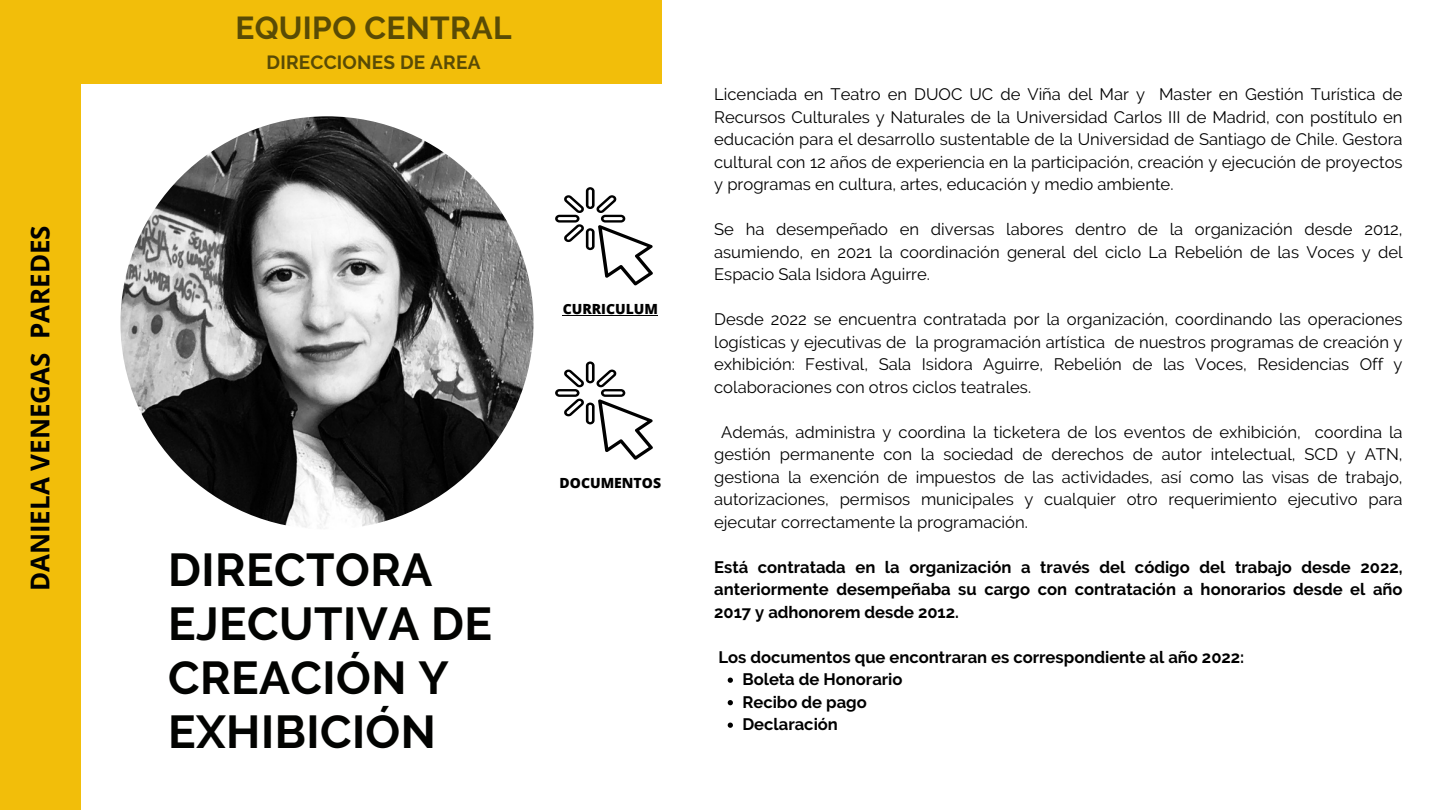
<style>
.page{position:relative;width:1440px;height:810px;background:#fff}
.page>*{position:absolute;margin:0;border:0;box-sizing:border-box;transform-origin:0 0}
.t1{font:700 46px/54px "Raleway";letter-spacing:.01em;color:#020301}
.t2{font:700 31.7px "Raleway";letter-spacing:.01em;color:#594b05}
.t3{font:700 26px "Open Sans";color:#000}
.t4{font:700 19px "Raleway";letter-spacing:.01em;color:#594b05}
.t5{font:16.6px/22.5px "Raleway";color:#000;text-align:justify}
.t6{font:700 16.6px/22.5px "Raleway";color:#000;text-align:justify}
.t7{font:800 14px "Open Sans";color:#000}
</style>
<div class="page">
<div style="left:0;top:0;width:81px;height:810px;background:#f2be0a"></div>
<img style="left:120px;top:116px;width:414px;height:413px;border-radius:50%">
<svg style="left:728px;top:678px;width:5px;height:5px"></svg>
<svg style="left:728px;top:700px;width:5px;height:5px"></svg>
<svg style="left:728px;top:723px;width:5px;height:5px"></svg>
<svg style="left:555px;top:187px;width:98px;height:98px"></svg>
<svg style="left:555px;top:361px;width:98px;height:99px"></svg>
<hr style="left:563px;top:315px;width:95px;height:1px;background:#000">
<div style="left:0;top:0;width:662px;height:83px;background:#f2be0a"></div>
<p class="t3" style="left:22px;top:591px;width:368px;rotate:-90deg">DANIELA VENEGAS PAREDES</p>
<p class="t2" style="left:235px;top:9px;width:278px">EQUIPO CENTRAL</p>
<p class="t4" style="left:267px;top:51px;width:215px">DIRECCIONES DE AREA</p>
<p class="t1" style="left:168px;top:543px;width:326px">DIRECTORA<br>EJECUTIVA DE<br>CREACIÓN Y<br>EXHIBICIÓN</p>
<p class="t7" style="left:563px;top:299px;width:97px">CURRICULUM</p>
<p class="t7" style="left:560px;top:473px;width:103px">DOCUMENTOS</p>
<p class="t5" style="left:714px;top:83px;width:690px">Licenciada en Teatro en DUOC UC de Viña del Mar y Master en Gestión Turística de Recursos Culturales y Naturales de la Universidad Carlos III de Madrid, con postítulo en educación para el desarrollo sustentable de la Universidad de Santiago de Chile. Gestora cultural con 12 años de experiencia en la participación, creación y ejecución de proyectos y programas en cultura, artes, educación y medio ambiente.</p>
<p class="t5" style="left:714px;top:218px;width:690px">Se ha desempeñado en diversas labores dentro de la organización desde 2012, asumiendo, en 2021 la coordinación general del ciclo La Rebelión de las Voces y del Espacio Sala Isidora Aguirre.</p>
<p class="t5" style="left:714px;top:308px;width:690px">Desde 2022 se encuentra contratada por la organización, coordinando las operaciones logísticas y ejecutivas de la programación artística de nuestros programas de creación y exhibición: Festival, Sala Isidora Aguirre, Rebelión de las Voces, Residencias Off y colaboraciones con otros ciclos teatrales.</p>
<p class="t5" style="left:714px;top:420px;width:690px;text-indent:7px">Además, administra y coordina la ticketera de los eventos de exhibición, coordina la gestión permanente con la sociedad de derechos de autor intelectual, SCD y ATN, gestiona la exención de impuestos de las actividades, así como las visas de trabajo, autorizaciones, permisos municipales y cualquier otro requerimiento ejecutivo para ejecutar correctamente la programación.</p>
<p class="t6" style="left:714px;top:555px;width:690px">Está contratada en la organización a través del código del trabajo desde 2022, anteriormente desempeñaba su cargo con contratación a honorarios desde el año 2017 y adhonorem desde 2012.</p>
<p class="t6" style="left:718px;top:645px;width:527px">Los documentos que encontraran es correspondiente al año 2022:</p>
<p class="t6" style="left:742px;top:668px;width:162px">Boleta de Honorario</p>
<p class="t6" style="left:742px;top:690px;width:126px">Recibo de pago</p>
<p class="t6" style="left:742px;top:713px;width:97px">Declaración</p>
</div>
